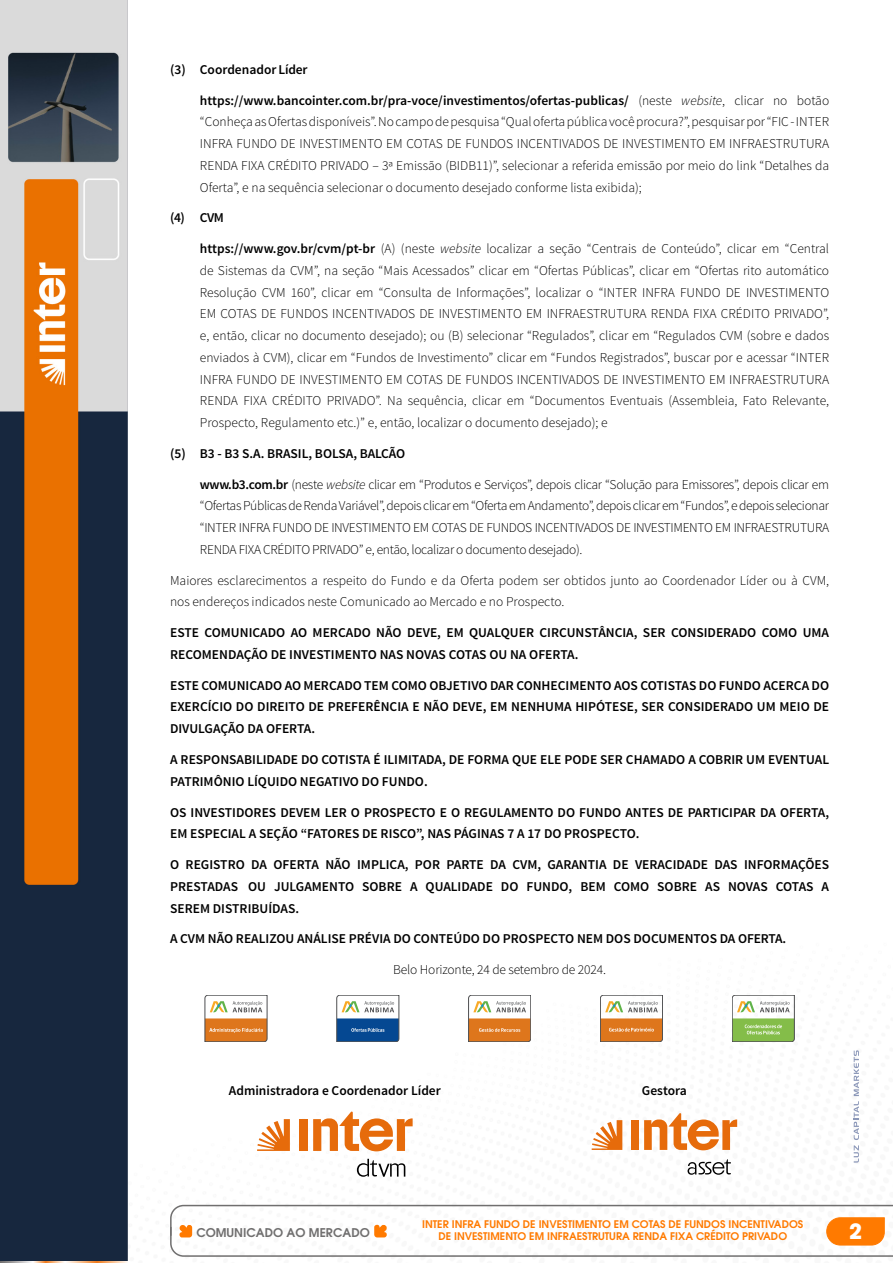
<style>
.page{position:relative;width:893px;height:1263px;background:#fff}
.page>*{position:absolute;margin:0;border:0;box-sizing:border-box;transform-origin:0 0}
.t1{font:700 21px "ITC Avant Garde Pro";color:#fff}
.t2{font:300 13.5px/21.8px "Source Sans Pro";color:#000;text-align:justify}
.t3{font:600 13.5px/21.8px "Source Sans Pro";color:#000}
.t4{font:600 12px "ITC Avant Garde Pro";color:#706f6f}
.t5{font:600 10.5px/12.6px "ITC Avant Garde Pro";color:#ff7a00;text-align:center}
.s1{font-weight:600}
.s2{font-style:italic}
</style>
<div class="page">
<img style="left:0;top:0;width:128px;height:1260px">
<svg style="left:170px;top:1204px;width:723px;height:53px"></svg>
<svg style="left:205px;top:995px;width:62px;height:47px"></svg>
<svg style="left:337px;top:995px;width:62px;height:47px"></svg>
<svg style="left:468px;top:995px;width:63px;height:47px"></svg>
<svg style="left:600px;top:995px;width:63px;height:47px"></svg>
<svg style="left:732px;top:995px;width:62px;height:47px"></svg>
<svg style="left:357px;top:1159px;width:48px;height:18px"></svg>
<div style="left:299px;top:1119px;width:8px;height:32px;background:#e66b0b"></div>
<svg style="left:313px;top:1111px;width:100px;height:40px"></svg>
<svg style="left:257px;top:1119px;width:33px;height:32px"></svg>
<svg style="left:688px;top:1159px;width:43px;height:16px"></svg>
<div style="left:631px;top:1120px;width:8px;height:30px;background:#e66b0b"></div>
<svg style="left:644px;top:1113px;width:93px;height:37px"></svg>
<svg style="left:592px;top:1120px;width:30px;height:30px"></svg>
<svg style="left:854px;top:1050px;width:5px;height:112px"></svg>
<p class="t3" style="left:170px;top:59px;width:139px">(3) Coordenador Líder</p>
<p class="t2" style="left:200px;top:89px;width:631px"><span class="s1">https://www.bancointer.com.br/pra-voce/investimentos/ofertas-publicas/</span> (neste <span class="s2">website</span>, clicar no botão “Conheça as Ofertas disponíveis”. No campo de pesquisa “Qual oferta pública você procura?”, pesquisar por “FIC - INTER INFRA FUNDO DE INVESTIMENTO EM COTAS DE FUNDOS INCENTIVADOS DE INVESTIMENTO EM INFRAESTRUTURA RENDA FIXA CRÉDITO PRIVADO – 3ª Emissão (BIDB11)”, selecionar a referida emissão por meio do link “Detalhes da Oferta”, e na sequência selecionar o documento desejado conforme lista exibida);</p>
<p class="t3" style="left:170px;top:207px;width:55px">(4) CVM</p>
<p class="t2" style="left:200px;top:238px;width:631px"><span class="s1">https://www.gov.br/cvm/pt-br</span> (A) (neste <span class="s2">website</span> localizar a seção “Centrais de Conteúdo”, clicar em “Central de Sistemas da CVM”, na seção “Mais Acessados” clicar em “Ofertas Públicas”, clicar em “Ofertas rito automático Resolução CVM 160”, clicar em “Consulta de Informações”, localizar o “INTER INFRA FUNDO DE INVESTIMENTO EM COTAS DE FUNDOS INCENTIVADOS DE INVESTIMENTO EM INFRAESTRUTURA RENDA FIXA CRÉDITO PRIVADO”, e, então, clicar no documento desejado); ou (B) selecionar “Regulados”, clicar em “Regulados CVM (sobre e dados enviados à CVM), clicar em “Fundos de Investimento” clicar em “Fundos Registrados”, buscar por e acessar “INTER INFRA FUNDO DE INVESTIMENTO EM COTAS DE FUNDOS INCENTIVADOS DE INVESTIMENTO EM INFRAESTRUTURA RENDA FIXA CRÉDITO PRIVADO”. Na sequência, clicar em “Documentos Eventuais (Assembleia, Fato Relevante, Prospecto, Regulamento etc.)” e, então, localizar o documento desejado); e</p>
<p class="t3" style="left:170px;top:443px;width:237px">(5) B3 - B3 S.A. BRASIL, BOLSA, BALCÃO</p>
<p class="t2" style="left:200px;top:473px;width:631px"><span class="s1">www.b3.com.br</span> (neste <span class="s2">website</span> clicar em “Produtos e Serviços”, depois clicar “Solução para Emissores”, depois clicar em “Ofertas Públicas de Renda Variável”, depois clicar em “Oferta em Andamento”, depois clicar em “Fundos”, e depois selecionar “INTER INFRA FUNDO DE INVESTIMENTO EM COTAS DE FUNDOS INCENTIVADOS DE INVESTIMENTO EM INFRAESTRUTURA RENDA FIXA CRÉDITO PRIVADO” e, então, localizar o documento desejado).</p>
<p class="t2" style="left:170px;top:569px;width:661px">Maiores esclarecimentos a respeito do Fundo e da Oferta podem ser obtidos junto ao Coordenador Líder ou à CVM, nos endereços indicados neste Comunicado ao Mercado e no Prospecto.</p>
<p class="t3" style="left:170px;top:622px;width:661px">ESTE COMUNICADO AO MERCADO NÃO DEVE, EM QUALQUER CIRCUNSTÂNCIA, SER CONSIDERADO COMO UMA<br>RECOMENDAÇÃO DE INVESTIMENTO NAS NOVAS COTAS OU NA OFERTA.</p>
<p class="t3" style="left:170px;top:675px;width:661px;text-align:justify">ESTE COMUNICADO AO MERCADO TEM COMO OBJETIVO DAR CONHECIMENTO AOS COTISTAS DO FUNDO ACERCA DO EXERCÍCIO DO DIREITO DE PREFERÊNCIA E NÃO DEVE, EM NENHUMA HIPÓTESE, SER CONSIDERADO UM MEIO DE DIVULGAÇÃO DA OFERTA.</p>
<p class="t3" style="left:170px;top:749px;width:661px">A RESPONSABILIDADE DO COTISTA É ILIMITADA, DE FORMA QUE ELE PODE SER CHAMADO A COBRIR UM EVENTUAL<br>PATRIMÔNIO LÍQUIDO NEGATIVO DO FUNDO.</p>
<p class="t3" style="left:170px;top:801px;width:661px">OS INVESTIDORES DEVEM LER O PROSPECTO E O REGULAMENTO DO FUNDO ANTES DE PARTICIPAR DA OFERTA,<br>EM ESPECIAL A SEÇÃO “FATORES DE RISCO”, NAS PÁGINAS 7 A 17 DO PROSPECTO.</p>
<p class="t3" style="left:170px;top:854px;width:661px;text-align:justify">O REGISTRO DA OFERTA NÃO IMPLICA, POR PARTE DA CVM, GARANTIA DE VERACIDADE DAS INFORMAÇÕES PRESTADAS OU JULGAMENTO SOBRE A QUALIDADE DO FUNDO, BEM COMO SOBRE AS NOVAS COTAS A SEREM DISTRIBUÍDAS.</p>
<p class="t3" style="left:170px;top:928px;width:618px">A CVM NÃO REALIZOU ANÁLISE PRÉVIA DO CONTEÚDO DO PROSPECTO NEM DOS DOCUMENTOS DA OFERTA.</p>
<p class="t2" style="left:393px;top:959px;width:214px">Belo Horizonte, 24 de setembro de 2024.</p>
<p class="t3" style="left:229px;top:1080px;width:213px">Administradora e Coordenador Líder</p>
<p class="t3" style="left:642px;top:1080px;width:47px">Gestora</p>
<p class="t5" style="left:422px;top:1217px;width:383px">INTER INFRA FUNDO DE INVESTIMENTO EM COTAS DE FUNDOS INCENTIVADOS<br>DE INVESTIMENTO EM INFRAESTRUTURA RENDA FIXA CRÉDITO PRIVADO</p>
<p class="t4" style="left:196px;top:1225px;width:175px">COMUNICADO AO MERCADO</p>
<h1 class="t1" style="left:849px;top:1217px;width:14px">2</h1>
</div>
